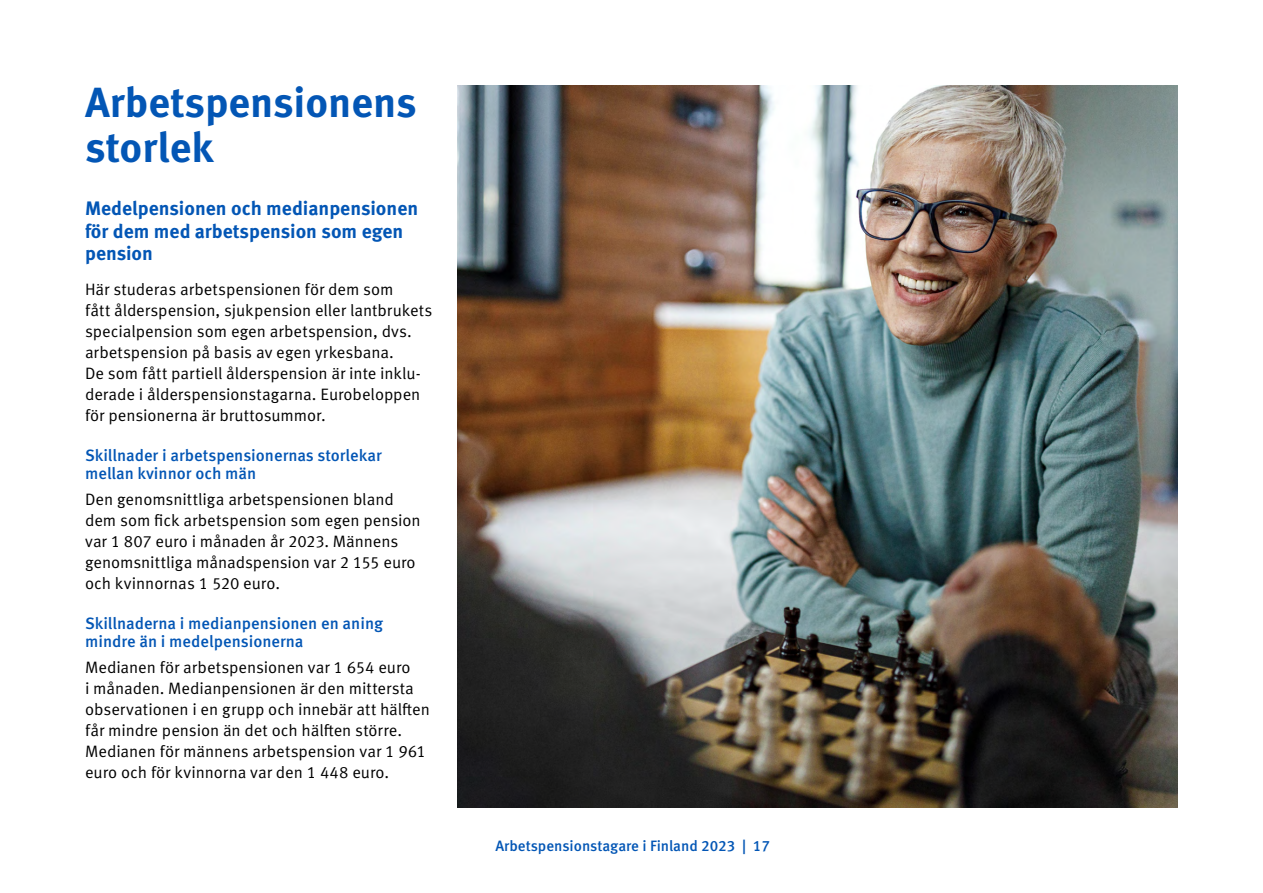
<style>
.page{position:relative;width:1263px;height:893px;background:#fff}
.page>*{position:absolute;margin:0;border:0;box-sizing:border-box;transform-origin:0 0}
._1_Otsikko{font:700 42px/45px "Meta Pro";color:#0356b5}
._2__otsikko{font:700 19.5px/22.5px "Meta Pro";color:#0356b5}
.Leipä{font:16.5px/21px "Meta Pro Norm";letter-spacing:-.005em;color:#000}
._3__otsikko{font:500 16.5px/18px "Meta Pro";color:#0356b5}
.t1{font:500 15px "Meta Pro";color:#0356b5}
</style>
<div class="page">
<img style="left:457px;top:85px;width:720px;height:723px">
<h1 class="_1_Otsikko" style="left:85px;top:77px;width:333px">Arbetspensionens storlek</h1>
<h2 class="_2__otsikko" style="left:85px;top:196px;width:335px">Medelpensionen och medianpensionen för dem med arbetspension som egen pension</h2>
<p class="Leipä" style="left:85px;top:278px;width:349px">Här studeras arbetspensionen för dem som<br>fått ålderspension, sjukpension eller lantbrukets specialpension som egen arbetspension, dvs. arbetspension på basis av egen yrkesbana.<br>De som fått partiell ålderspension är inte inklu&shy;derade i ålderspensionstagarna. Eurobeloppen för pensionerna är bruttosummor.</p>
<h2 class="_3__otsikko" style="left:85px;top:445px;width:298px">Skillnader i arbetspensionernas storlekar mellan kvinnor och män</h2>
<p class="Leipä" style="left:85px;top:488px;width:337px">Den genomsnittliga arbetspensionen bland dem som fick arbetspension som egen pension var 1 807 euro i månaden år 2023. Männens genomsnittliga månadspension var 2 155 euro och kvinnornas 1 520 euro.</p>
<h2 class="_3__otsikko" style="left:85px;top:613px;width:300px">Skillnaderna i medianpensionen en aning mindre än i medelpensionerna</h2>
<p class="Leipä" style="left:85px;top:656px;width:346px">Medianen för arbetspensionen var 1 654 euro<br>i månaden. Medianpensionen är den mittersta observationen i en grupp och innebär att hälften får mindre pension än det och hälften större.<br>Medianen för männens arbetspension var 1 961 euro och för kvinnorna var den 1 448 euro.</p>
<p class="t1" style="left:495px;top:834px;width:276px">Arbetspensionstagare i Finland 2023 | 17</p>
</div>
